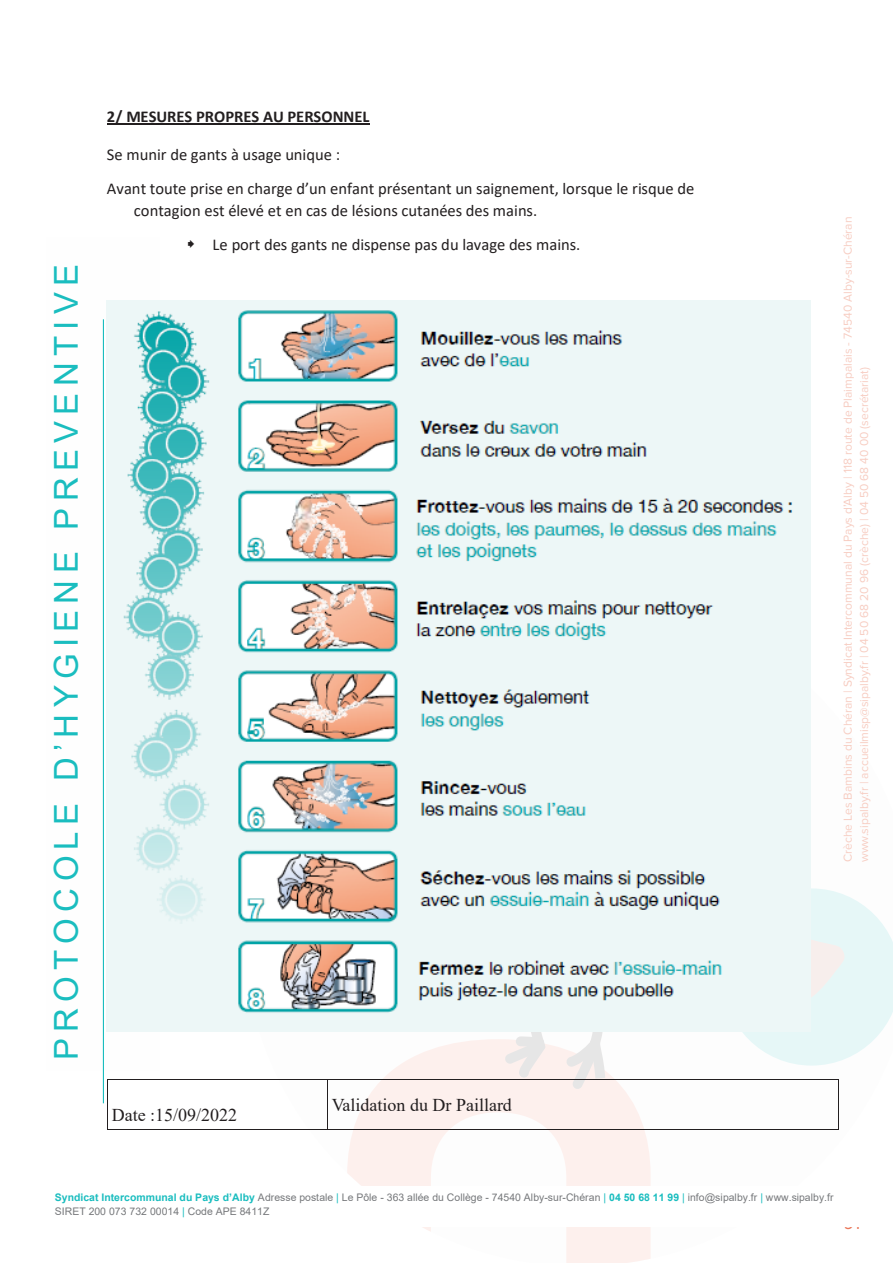
<style>
.page{position:relative;width:893px;height:1263px;background:#fff}
.page>*{position:absolute;margin:0;border:0;box-sizing:border-box;transform-origin:0 0}
.t1{font:33px "Arial";letter-spacing:.19em;color:#1abdbf}
.t2{font:18px "Times New Roman";color:#231f20}
.t3{font:18px "Proxima Nova";color:#ea785a}
.t4{font:16.5px/33.9px "Calibri";color:#231f20}
.t5{font:700 16.5px "Calibri";color:#231f20}
.t6{font:12px/16.5px "Proxima Nova";color:#f7cdc2}
.t7{font:10.5px/13.8px "Arial";color:#76787b}
.s1{font-weight:700;color:#1abdbf}
.s2{color:#1abdbf}
</style>
<div class="page">
<svg style="left:347px;top:1041px;width:304px;height:222px;fill:#fdf0ed"></svg>
<div style="left:50px;top:1187px;width:842px;height:40px;background:#fff"></div>
<hr style="left:103px;top:319px;width:1px;height:784px;background:#1abdbf">
<hr style="left:107px;top:124px;width:262px;height:1px;background:#231f20">
<hr style="left:108px;top:1079px;width:219px;height:1px;background:#231f20">
<hr style="left:328px;top:1079px;width:510px;height:1px;background:#231f20">
<svg style="left:470px;top:767px;width:423px;height:322px"></svg>
<hr style="left:108px;top:1084px;width:1px;height:45px;background:#231f20">
<hr style="left:108px;top:1129px;width:219px;height:1px;background:#231f20">
<hr style="left:327px;top:1084px;width:1px;height:45px;background:#231f20">
<hr style="left:328px;top:1129px;width:510px;height:1px;background:#231f20">
<hr style="left:838px;top:1084px;width:1px;height:45px;background:#231f20">
<img style="left:106px;top:323px;width:704px;height:708px">
<svg style="left:102px;top:300px;width:709px;height:23px;background:#e4f0f0"></svg>
<p class="t1" style="left:43px;top:1060px;width:797px;rotate:-90deg">PROTOCOLE D’HYGIENE PREVENTIVE</p>
<p class="t5" style="left:107px;top:105px;width:264px">2/ MESURES PROPRES AU PERSONNEL</p>
<p class="t4" style="left:107px;top:137px;width:589px">Se munir de gants à usage unique :<br>Avant toute prise en charge d’un enfant présentant un saignement, lorsque le risque de</p>
<p class="t4" style="left:213px;top:193px;width:369px;text-indent:-79px">contagion est élevé et en cas de lésions cutanées des mains.<br>Le port des gants ne dispense pas du lavage des mains.</p>
<p class="t2" style="left:112px;top:1102px;width:127px">Date :15/09/2022</p>
<p class="t2" style="left:332px;top:1092px;width:182px">Validation du Dr Paillard</p>
<p class="t6" style="left:840px;top:862px;width:647px;rotate:-90deg">Crèche Les Bambins du Chéran | Syndicat Intercommunal du Pays d’Alby | 118 route de Plaimpalais - 74540 Alby-sur-Chéran www.sipalby.fr | accueilmisp@sipalby.fr | 04 50 68 20 96 (crèche) | 04 50 68 40 00 (secrétariat)</p>
<p class="t7" style="left:55px;top:1191px;width:780px"><span class="s1">Syndicat Intercommunal du Pays d’Alby</span> Adresse postale <span class="s2">|</span> Le Pôle - 363 allée du Collège - 74540 Alby-sur-Chéran <span class="s2">|</span> <span class="s1">04 50 68 11 99</span> <span class="s2">|</span> info@sipalby.fr <span class="s2">|</span> www.sipalby.fr<br>SIRET 200 073 732 00014 <span class="s2">|</span> Code APE 8411Z</p>
<p class="t3" style="left:843px;top:1213px;width:18px">91</p>
</div>
